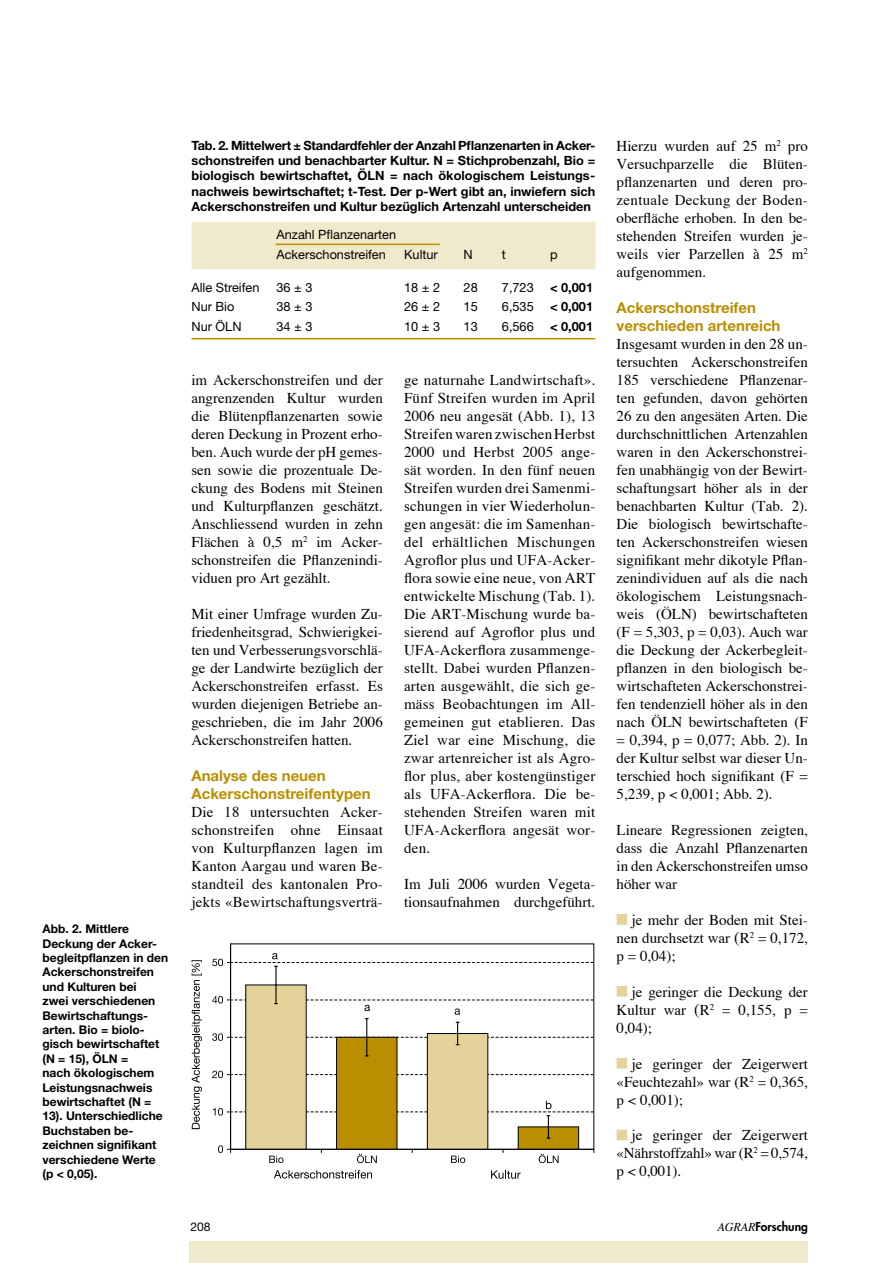
<style>
.page{position:relative;width:893px;height:1263px;background:#fff}
.page>*{position:absolute;margin:0;border:0;box-sizing:border-box;transform-origin:0 0}
.t1{font:15px/18px "Times";color:#000;text-align:justify}
.t2{font:700 15px/18px "Helvetica Neue";color:#b98f00}
.t3{font:700 12.75px/15.3px "Helvetica Neue";color:#000;text-align:justify}
.t4{font:12.75px/19.5px "Helvetica Neue";color:#000}
.t5{font:700 12px/14.4px "Helvetica Neue";color:#000}
.t6{font:800 12px "Futura";color:#000}
.t7{font:12px "Helvetica Neue";color:#000}
.s1{font-size:16.5px}
.s2{font-family:"Times";font-weight:400;font-style:italic}
</style>
<div class="page">
<div style="left:189px;top:1242px;width:619px;height:21px;background:#f1e9cc"></div>
<div style="left:246px;top:985px;width:60px;height:164px;background:#e3d299"></div>
<div style="left:245px;top:984px;width:62px;height:165px;border:1px solid #000"></div>
<div style="left:337px;top:1037px;width:60px;height:112px;background:#b98f00"></div>
<div style="left:336px;top:1037px;width:61px;height:112px;border:1px solid #000"></div>
<div style="left:427px;top:1033px;width:61px;height:116px;background:#e3d299"></div>
<div style="left:427px;top:1033px;width:61px;height:117px;border:1px solid #000"></div>
<div style="left:518px;top:1127px;width:61px;height:22px;background:#b98f00"></div>
<div style="left:518px;top:1126px;width:61px;height:24px;border:1px solid #000"></div>
<hr style="left:230px;top:944px;width:1px;height:205px;background:#000">
<hr style="left:231px;top:1149px;width:363px;height:1px;background:#000">
<svg style="left:218px;top:1145px;width:13px;height:8px"></svg>
<svg style="left:212px;top:1071px;width:382px;height:7px"></svg>
<svg style="left:269px;top:1155px;width:14px;height:8px"></svg>
<svg style="left:357px;top:1154px;width:20px;height:9px"></svg>
<svg style="left:451px;top:1155px;width:14px;height:8px"></svg>
<svg style="left:539px;top:1154px;width:20px;height:9px"></svg>
<svg style="left:192px;top:960px;width:10px;height:169px"></svg>
<svg style="left:274px;top:1170px;width:98px;height:8px"></svg>
<svg style="left:491px;top:1170px;width:30px;height:9px"></svg>
<svg style="left:213px;top:1101px;width:381px;height:38px"></svg>
<svg style="left:212px;top:953px;width:382px;height:103px"></svg>
<div style="left:192px;top:222px;width:403px;height:46px;background:#f1e9cc"></div>
<div style="left:191px;top:222px;width:404px;height:47px;border:2px solid #f1e9cc"></div>
<hr style="left:276px;top:244px;width:164px;height:1px;background:#b98f00">
<hr style="left:191px;top:338px;width:404px;height:1px;background:#b98f00">
<div style="left:617px;top:915px;width:9px;height:9px;background:#e3d299"></div>
<div style="left:617px;top:914px;width:10px;height:11px;border:2px solid #e3d299"></div>
<div style="left:617px;top:987px;width:9px;height:9px;background:#e3d299"></div>
<div style="left:617px;top:986px;width:10px;height:11px;border:2px solid #e3d299"></div>
<div style="left:617px;top:1058px;width:9px;height:10px;background:#e3d299"></div>
<div style="left:617px;top:1058px;width:10px;height:10px;border:2px solid #e3d299"></div>
<div style="left:617px;top:1130px;width:9px;height:9px;background:#e3d299"></div>
<div style="left:617px;top:1130px;width:10px;height:10px;border:2px solid #e3d299"></div>
<p class="t5" style="left:43px;top:921px;width:127px">Abb. 2. Mittlere<br>Deckung der Acker&shy;begleitpflanzen in den<br>Ackerschonstreifen und Kulturen bei<br>zwei verschiedenen<br>Bewirtschaftungs&shy;arten. Bio = biolo&shy;gisch bewirtschaftet (N = 15), ÖLN =<br>nach ökologischem<br>Leistungsnachweis bewirtschaftet (N =<br>13). Unterschiedliche<br>Buchstaben be&shy;zeichnen signifikant verschiedene Werte (p &lt; 0,05).</p>
<p class="t3" style="left:191px;top:137px;width:405px">Tab. 2. Mittelwert ± Standardfehler der Anzahl Pflanzenarten in Acker&shy;schonstreifen und benachbarter Kultur. N = Stichprobenzahl, Bio = biologisch bewirtschaftet, ÖLN = nach ökologischem Leistungs&shy;nachweis bewirtschaftet; t-Test. Der p-Wert gibt an, inwiefern sich Ackerschonstreifen und Kultur bezüglich Artenzahl unterscheiden</p>
<p class="t4" style="left:277px;top:225px;width:121px">Anzahl Pflanzenarten<br>Ackerschonstreifen</p>
<p class="t4" style="left:404px;top:244px;width:35px">Kultur</p>
<p class="t4" style="left:464px;top:244px;width:11px">N</p>
<p class="t4" style="left:502px;top:244px;width:6px">t</p>
<p class="t4" style="left:550px;top:244px;width:9px">p</p>
<p class="t4" style="left:191px;top:277px;width:69px">Alle Streifen</p>
<p class="t4" style="left:277px;top:277px;width:38px">36 ± 3</p>
<p class="t4" style="left:404px;top:277px;width:38px">18 ± 2</p>
<p class="t4" style="left:464px;top:277px;width:16px">28</p>
<p class="t4" style="left:502px;top:277px;width:33px">7,723</p>
<p class="t3" style="left:550px;top:279px;width:45px">&lt; 0,001</p>
<p class="t4" style="left:191px;top:297px;width:44px">Nur Bio</p>
<p class="t4" style="left:277px;top:297px;width:38px">38 ± 3</p>
<p class="t4" style="left:404px;top:297px;width:38px">26 ± 2</p>
<p class="t4" style="left:464px;top:297px;width:16px">15</p>
<p class="t4" style="left:502px;top:297px;width:33px">6,535</p>
<p class="t3" style="left:550px;top:299px;width:45px">&lt; 0,001</p>
<p class="t4" style="left:191px;top:316px;width:52px">Nur ÖLN</p>
<p class="t4" style="left:277px;top:316px;width:38px">34 ± 3</p>
<p class="t4" style="left:404px;top:316px;width:38px">10 ± 3</p>
<p class="t4" style="left:464px;top:316px;width:16px">13</p>
<p class="t4" style="left:502px;top:316px;width:33px">6,566</p>
<p class="t3" style="left:550px;top:318px;width:45px">&lt; 0,001</p>
<p class="t1" style="left:191px;top:371px;width:193px">im Ackerschonstreifen und der angrenzenden Kultur wurden die Blütenpflanzenarten sowie deren Deckung in Prozent erho&shy;ben. Auch wurde der pH gemes&shy;sen sowie die prozentuale De&shy;ckung des Bodens mit Steinen und Kulturpflanzen geschätzt.<br>Anschliessend wurden in zehn Flächen à 0,5 m<sup>2</sup> im Acker&shy;schonstreifen die Pflanzenindi&shy;viduen pro Art gezählt.</p>
<p class="t1" style="left:191px;top:604px;width:193px">Mit einer Umfrage wurden Zu&shy;friedenheitsgrad, Schwierigkei&shy;ten und Verbesserungsvorschlä&shy;ge der Landwirte bezüglich der Ackerschonstreifen erfasst. Es wurden diejenigen Betriebe an&shy;geschrieben, die im Jahr 2006<br>Ackerschonstreifen hatten.</p>
<p class="t2" style="left:191px;top:766px;width:181px">Analyse des neuen<br>Ackerschonstreifentypen</p>
<p class="t1" style="left:191px;top:802px;width:193px">Die 18 untersuchten Acker&shy;schonstreifen ohne Einsaat von Kulturpflanzen lagen im Kanton Aargau und waren Be&shy;standteil des kantonalen Pro&shy;jekts «Bewirtschaftungsverträ-</p>
<p class="t1" style="left:404px;top:371px;width:193px">ge naturnahe Landwirtschaft».<br>Fünf Streifen wurden im April 2006 neu angesät (Abb. 1), 13<br>Streifen waren zwischen Herbst 2000 und Herbst 2005 ange&shy;sät worden. In den fünf neuen Streifen wurden drei Samenmi&shy;schungen in vier Wiederholun&shy;gen angesät: die im Samenhan&shy;del erhältlichen Mischungen Agroflor plus und UFA-Acker&shy;flora sowie eine neue, von ART entwickelte Mischung (Tab. 1).<br>Die ART-Mischung wurde ba&shy;sierend auf Agroflor plus und UFA-Ackerflora zusammenge&shy;stellt. Dabei wurden Pflanzen&shy;arten ausgewählt, die sich ge&shy;mäss Beobachtungen im All&shy;gemeinen gut etablieren. Das Ziel war eine Mischung, die zwar artenreicher ist als Agro&shy;flor plus, aber kostengünstiger als UFA-Ackerflora. Die be&shy;stehenden Streifen waren mit UFA-Ackerflora angesät wor&shy;den.</p>
<p class="t1" style="left:404px;top:874px;width:193px">Im Juli 2006 wurden Vegeta&shy;tionsaufnahmen durchgeführt.</p>
<p class="t1" style="left:617px;top:137px;width:193px">Hierzu wurden auf 25 m<sup>2</sup> pro Versuchparzelle die Blüten&shy;pflanzenarten und deren pro&shy;zentuale Deckung der Boden&shy;oberfläche erhoben. In den be&shy;stehenden Streifen wurden je&shy;weils vier Parzellen à 25 m<sup>2 </sup>aufgenommen.</p>
<p class="t2" style="left:617px;top:298px;width:165px">Ackerschonstreifen verschieden artenreich</p>
<p class="t1" style="left:617px;top:335px;width:193px">Insgesamt wurden in den 28 un&shy;tersuchten Ackerschonstreifen 185 verschiedene Pflanzenar&shy;ten gefunden, davon gehörten 26 zu den angesäten Arten. Die durchschnittlichen Artenzahlen waren in den Ackerschonstrei&shy;fen unabhängig von der Bewirt&shy;schaftungsart höher als in der benachbarten Kultur (Tab. 2).<br>Die biologisch bewirtschafte&shy;ten Ackerschonstreifen wiesen signifikant mehr dikotyle Pflan&shy;zenindividuen auf als die nach ökologischem Leistungsnach&shy;weis (ÖLN) bewirtschafteten (F = 5,303, p = 0,03). Auch war die Deckung der Ackerbegleit&shy;pflanzen in den biologisch be&shy;wirtschafteten Ackerschonstrei&shy;fen tendenziell höher als in den nach ÖLN bewirtschafteten (F = 0,394, p = 0,077; Abb. 2). In der Kultur selbst war dieser Un&shy;terschied hoch signifikant (F = 5,239, p &lt; 0,001; Abb. 2).</p>
<p class="t1" style="left:617px;top:821px;width:193px">Lineare Regressionen zeigten, dass die Anzahl Pflanzenarten in den Ackerschonstreifen umso höher war</p>
<p class="t1" style="left:617px;top:910px;width:193px;text-indent:15px">je mehr der Boden mit Stei&shy;nen durchsetzt war <span class="s1">(</span>R<sup>2</sup> = 0,172, p = 0,04);</p>
<p class="t1" style="left:617px;top:982px;width:193px;text-indent:15px">je geringer die Deckung der Kultur war <span class="s1">(</span>R<sup>2</sup> = 0,155, p = 0,04);</p>
<p class="t1" style="left:617px;top:1054px;width:193px;text-indent:15px">je geringer der Zeigerwert «Feuchtezahl» war (R<sup>2</sup> = 0,365, p &lt; 0,001);</p>
<p class="t1" style="left:617px;top:1126px;width:193px;text-indent:15px">je geringer der Zeigerwert «Nährstoffzahl» war (R<sup>2</sup> = 0,574, p &lt; 0,001).</p>
<p class="t7" style="left:190px;top:1220px;width:22px">208</p>
<p class="t6" style="left:717px;top:1219px;width:92px"><span class="s2">AGRAR</span>Forschung</p>
</div>
